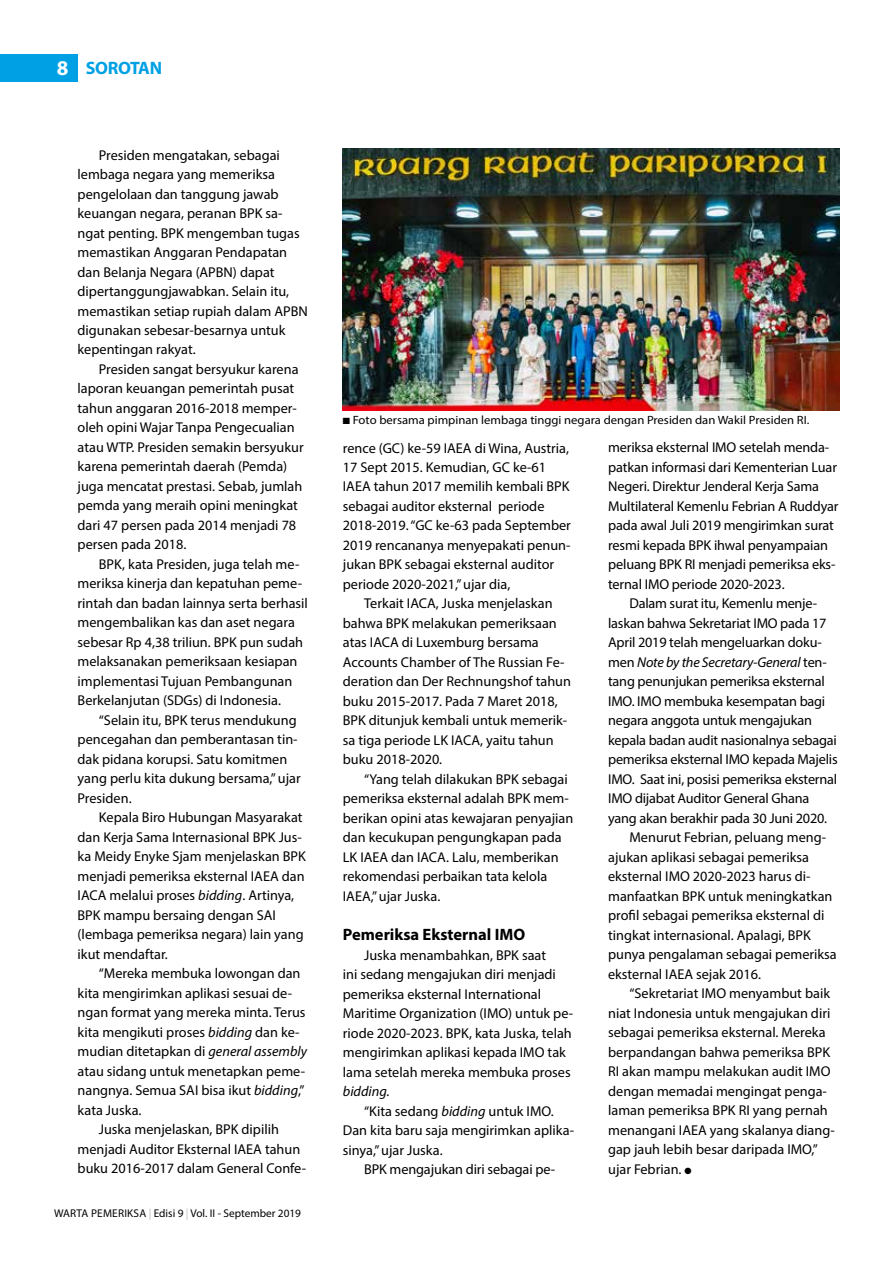
<style>
.page{position:relative;width:893px;height:1263px;background:#fff}
.page>*{position:absolute;margin:0;border:0;box-sizing:border-box;transform-origin:0 0}
.t1{font:700 21px "Myriad Pro";color:#fff}
.t2{font:700 18px "Myriad Pro";letter-spacing:-.02em;color:#00a1e4}
.t3{font:700 16.5px "Myriad Pro";color:#000}
.t4{font:14.25px/19.5px "Myriad Pro";color:#000}
.t5{font:italic 14.25px "Myriad Pro";letter-spacing:-.015em;color:#000}
.t6{font:12px "Myriad Pro";color:#000;scale:1.06 1}
.t7{font:11.25px "Myriad Pro";color:#000}
.s1{font-style:italic}
.s2{color:#bcbec0}
.s3{font-style:normal}
</style>
<div class="page">
<div style="left:0;top:54px;width:78px;height:27px;background:#00a1e4"></div>
<img style="left:343px;top:149px;width:496px;height:261px">
<h1 class="t1" style="left:57px;top:54px;width:13px">8</h1>
<p class="t2" style="left:86px;top:56px;width:78px">SOROTAN</p>
<p class="t4" style="left:78px;top:145px;width:232px;text-indent:21px">Presiden mengatakan, sebagai lembaga negara yang memeriksa pengelolaan dan tanggung jawab keuangan negara, peranan BPK sa&shy;ngat penting. BPK mengemban tugas memastikan Anggaran Pendapatan dan Belanja Negara (APBN) dapat dipertanggungjawabkan. Selain itu, memastikan setiap rupiah dalam APBN digunakan sebesar-besarnya untuk kepentingan rakyat.</p>
<p class="t4" style="left:78px;top:359px;width:228px;text-indent:21px">Presiden sangat bersyukur karena laporan keuangan pemerintah pusat tahun anggaran 2016-2018 memper&shy;oleh opini Wajar Tanpa Pengecualian atau WTP. Presiden semakin bersyukur karena pemerintah daerah (Pemda) juga mencatat prestasi. Sebab, jumlah pemda yang meraih opini meningkat dari 47 persen pada 2014 menjadi 78 persen pada 2018.</p>
<p class="t4" style="left:78px;top:554px;width:232px;text-indent:21px">BPK, kata Presiden, juga telah me&shy;meriksa kinerja dan kepatuhan peme&shy;rintah dan badan lainnya serta berhasil mengembalikan kas dan aset negara sebesar Rp 4,38 triliun. BPK pun sudah melaksanakan pemeriksaan kesiapan implementasi Tujuan Pembangunan Berkelanjutan (SDGs) di Indonesia.</p>
<p class="t4" style="left:78px;top:710px;width:225px;text-indent:21px">“Selain itu, BPK terus mendukung pencegahan dan pemberantasan tin&shy;dak pidana korupsi. Satu komitmen yang perlu kita dukung bersama,” ujar<br>Presiden.</p>
<p class="t4" style="left:78px;top:808px;width:230px;text-indent:21px">Kepala Biro Hubungan Masyarakat dan Kerja Sama Internasional BPK Jus&shy;ka Meidy Enyke Sjam menjelaskan BPK menjadi pemeriksa eksternal IAEA dan IACA melalui proses <span class="s1">bidding</span>. Artinya, BPK mampu bersaing dengan SAI (lembaga pemeriksa negara) lain yang ikut mendaftar.</p>
<p class="t4" style="left:99px;top:964px;width:203px">“Mereka membuka lowongan dan</p>
<p class="t4" style="left:78px;top:983px;width:215px">kita mengirimkan aplikasi sesuai de-</p>
<p class="t4" style="left:78px;top:1002px;width:229px">ngan format yang mereka minta. Terus</p>
<p class="t4" style="left:78px;top:1022px;width:224px">kita mengikuti proses <span class="s1">bidding</span> dan ke-</p>
<p class="t4" style="left:78px;top:1041px;width:231px">mudian ditetapkan di <span class="s1">general assembly</span></p>
<p class="t4" style="left:78px;top:1061px;width:229px">atau sidang untuk menetapkan peme-</p>
<p class="t4" style="left:78px;top:1080px;width:228px">nangnya. Semua SAI bisa ikut <span class="s1">bidding</span>,”</p>
<p class="t4" style="left:78px;top:1100px;width:65px">kata Juska.</p>
<p class="t4" style="left:99px;top:1119px;width:182px">Juska menjelaskan, BPK dipilih</p>
<p class="t4" style="left:78px;top:1139px;width:224px">menjadi Auditor Eksternal IAEA tahun</p>
<p class="t4" style="left:78px;top:1158px;width:230px">buku 2016-2017 dalam General Confe-</p>
<p class="t7" style="left:54px;top:1207px;width:249px">WARTA PEMERIKSA <span class="s2">|</span> Edisi 9 <span class="s2">|</span> Vol. II - September 2019</p>
<p class="t6" style="left:343px;top:412px;width:442px">■ Foto bersama pimpinan lembaga tinggi negara dengan Presiden dan Wakil Presiden RI.</p>
<p class="t4" style="left:343px;top:438px;width:230px">rence (GC) ke-59 IAEA di Wina, Austria, 17 Sept 2015. Kemudian, GC ke-61<br>IAEA tahun 2017 memilih kembali BPK sebagai auditor eksternal periode 2018-2019. “GC ke-63 pada September 2019 rencananya menyepakati penun&shy;jukan BPK sebagai eksternal auditor periode 2020-2021,” ujar dia,</p>
<p class="t4" style="left:343px;top:594px;width:230px;text-indent:21px">Terkait IACA, Juska menjelaskan bahwa BPK melakukan pemeriksaan atas IACA di Luxemburg bersama<br>Accounts Chamber of The Russian Fe&shy;deration dan Der Rechnungshof tahun buku 2015-2017. Pada 7 Maret 2018,<br>BPK ditunjuk kembali untuk memerik&shy;sa tiga periode LK IACA, yaitu tahun buku 2018-2020.</p>
<p class="t4" style="left:343px;top:769px;width:232px;text-indent:21px">“Yang telah dilakukan BPK sebagai pemeriksa eksternal adalah BPK mem&shy;berikan opini atas kewajaran penyajian dan kecukupan pengungkapan pada LK IAEA dan IACA. Lalu, memberikan rekomendasi perbaikan tata kelola IAEA,” ujar Juska.</p>
<p class="t3" style="left:343px;top:924px;width:184px">Pemeriksa Eksternal IMO</p>
<p class="t4" style="left:343px;top:945px;width:232px;text-indent:21px">Juska menambahkan, BPK saat<br>ini sedang mengajukan diri menjadi pemeriksa eksternal International Maritime Organization (IMO) untuk pe&shy;riode 2020-2023. BPK, kata Juska, telah mengirimkan aplikasi kepada IMO tak lama setelah mereka membuka proses</p>
<p class="t5" style="left:343px;top:1083px;width:48px">bidding.</p>
<p class="t4" style="left:364px;top:1101px;width:191px">“Kita sedang <span class="s1">bidding</span> untuk IMO.</p>
<p class="t4" style="left:343px;top:1120px;width:233px">Dan kita baru saja mengirimkan aplika-</p>
<p class="t4" style="left:343px;top:1140px;width:101px">sinya,” ujar Juska.</p>
<p class="t4" style="left:364px;top:1159px;width:193px">BPK mengajukan diri sebagai pe-</p>
<p class="t4" style="left:608px;top:437px;width:232px">meriksa eksternal IMO setelah menda&shy;patkan informasi dari Kementerian Luar Negeri. Direktur Jenderal Kerja Sama Multilateral Kemenlu Febrian A Ruddyar pada awal Juli 2019 mengirimkan surat resmi kepada BPK ihwal penyampaian peluang BPK RI menjadi pemeriksa eks&shy;ternal IMO periode 2020-2023.</p>
<p class="t4" style="left:629px;top:593px;width:189px">Dalam surat itu, Kemenlu menje-</p>
<p class="t4" style="left:608px;top:613px;width:220px">laskan bahwa Sekretariat IMO pada 17</p>
<p class="t4" style="left:608px;top:632px;width:215px">April 2019 telah mengeluarkan doku-</p>
<p class="t5" style="left:608px;top:653px;width:220px"><span class="s3">men</span> Note by the Secretary-General <span class="s3">ten-</span></p>
<p class="t4" style="left:608px;top:671px;width:218px">tang penunjukan pemeriksa eksternal</p>
<p class="t4" style="left:608px;top:691px;width:219px">IMO. IMO membuka kesempatan bagi</p>
<p class="t4" style="left:608px;top:710px;width:205px">negara anggota untuk mengajukan</p>
<p class="t4" style="left:608px;top:730px;width:230px">kepala badan audit nasionalnya sebagai</p>
<p class="t4" style="left:608px;top:749px;width:231px">pemeriksa eksternal IMO kepada Majelis</p>
<p class="t4" style="left:608px;top:769px;width:230px">IMO. Saat ini, posisi pemeriksa eksternal</p>
<p class="t4" style="left:608px;top:788px;width:203px">IMO dijabat Auditor General Ghana</p>
<p class="t4" style="left:608px;top:808px;width:221px">yang akan berakhir pada 30 Juni 2020.</p>
<p class="t4" style="left:629px;top:827px;width:197px">Menurut Febrian, peluang meng-</p>
<p class="t4" style="left:608px;top:847px;width:202px">ajukan aplikasi sebagai pemeriksa</p>
<p class="t4" style="left:608px;top:866px;width:204px">eksternal IMO 2020-2023 harus di-</p>
<p class="t4" style="left:608px;top:886px;width:226px">manfaatkan BPK untuk meningkatkan</p>
<p class="t4" style="left:608px;top:905px;width:218px">profil sebagai pemeriksa eksternal di</p>
<p class="t4" style="left:608px;top:925px;width:204px">tingkat internasional. Apalagi, BPK</p>
<p class="t4" style="left:608px;top:944px;width:230px">punya pengalaman sebagai pemeriksa</p>
<p class="t4" style="left:608px;top:964px;width:155px">eksternal IAEA sejak 2016.</p>
<p class="t4" style="left:629px;top:983px;width:202px">“Sekretariat IMO menyambut baik</p>
<p class="t4" style="left:608px;top:1003px;width:224px">niat Indonesia untuk mengajukan diri</p>
<p class="t4" style="left:608px;top:1022px;width:219px">sebagai pemeriksa eksternal. Mereka</p>
<p class="t4" style="left:608px;top:1042px;width:224px">berpandangan bahwa pemeriksa BPK</p>
<p class="t4" style="left:608px;top:1061px;width:224px">RI akan mampu melakukan audit IMO</p>
<p class="t4" style="left:608px;top:1081px;width:220px">dengan memadai mengingat penga-</p>
<p class="t4" style="left:608px;top:1100px;width:221px">laman pemeriksa BPK RI yang pernah</p>
<p class="t4" style="left:608px;top:1120px;width:227px">menangani IAEA yang skalanya diang-</p>
<p class="t4" style="left:608px;top:1139px;width:211px">gap jauh lebih besar daripada IMO,”</p>
<p class="t4" style="left:608px;top:1159px;width:85px">ujar Febrian. ●</p>
</div>
